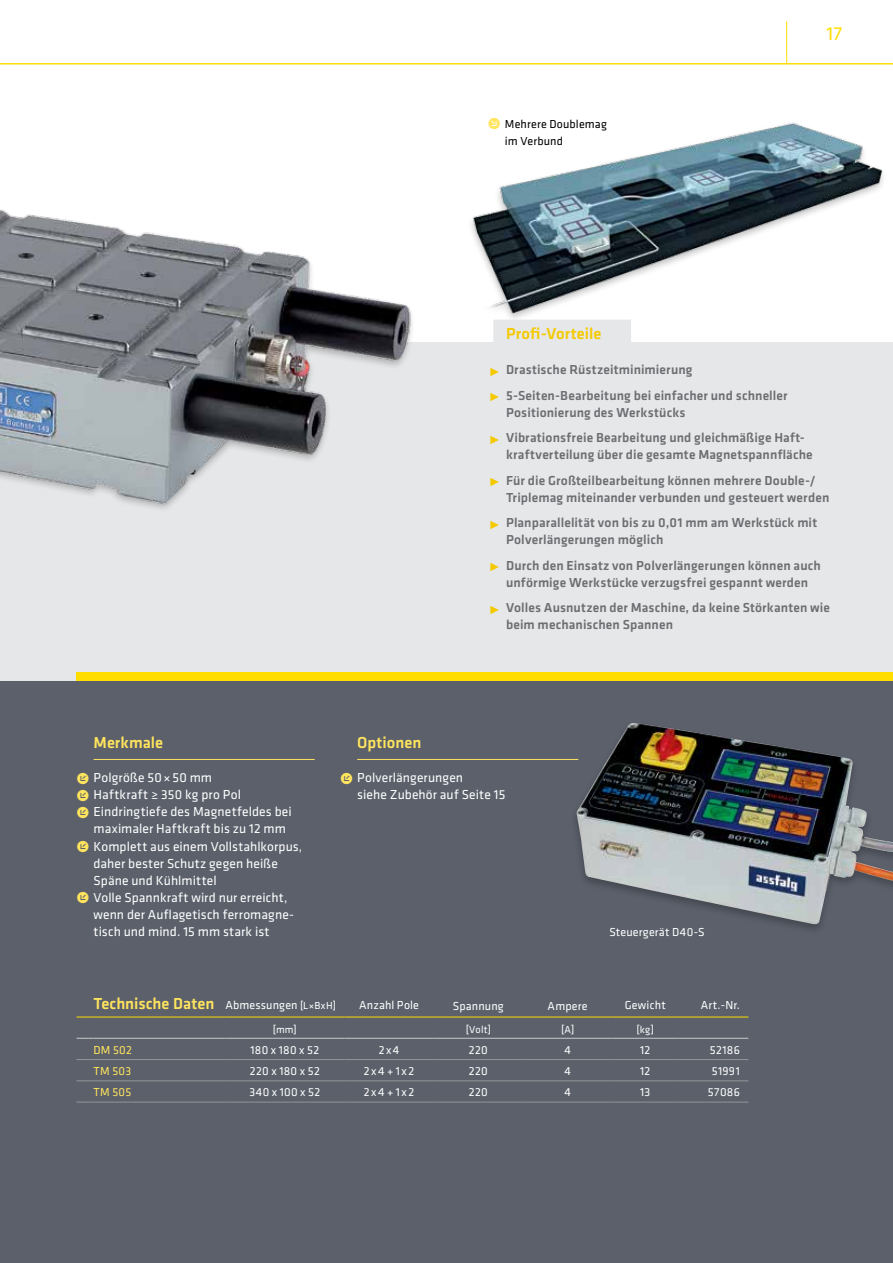
<style>
.page{position:relative;width:893px;height:1263px;background:#fff}
.page>*{position:absolute;margin:0;border:0;box-sizing:border-box;transform-origin:0 0}
.t1{font:19.5px "Klavika";color:#fd0}
.t2{font:500 16.5px "Klavika";color:#ffe45e}
.t3{font:500 16.5px "Klavika";letter-spacing:.005em;color:#f4c900}
.t4{font:500 13.5px/25.5px "Klavika";letter-spacing:.01em;color:#6d6e71}
.t5{font:13.5px/17px "Klavika";letter-spacing:.005em;color:#fff}
.t6{font:12px "Klavika";letter-spacing:.025em;color:#fff}
.t7{font:12px/17px "Klavika";letter-spacing:.01em;color:#000}
.t8{font:12px "Klavika";letter-spacing:.025em;color:#ffe45e}
.t9{font:10.5px "Klavika";letter-spacing:.015em;color:#fff}
.s1{font-size:16.5px;color:#ffe45e}
.s2{font-size:16.5px;color:#f4c900}
.s3{font-weight:400;font-size:12px;color:#fff}
.s4{font-weight:400;font-size:10.5px;color:#fff}
</style>
<div class="page">
<div style="left:0;top:680px;width:893px;height:583px;background:#5b606b"></div>
<hr style="left:0;top:63px;width:893px;height:2px;background:#fd0">
<hr style="left:786px;top:21px;width:1px;height:43px;background:#fd0">
<div style="left:0;top:342px;width:893px;height:338px;background:#e6e7e8"></div>
<img style="left:0;top:209px;width:412px;height:300px">
<img style="left:576px;top:723px;width:317px;height:202px">
<img style="left:471px;top:122px;width:412px;height:198px">
<div style="left:77px;top:672px;width:816px;height:8px;background:#fd0"></div>
<svg style="left:77px;top:1059px;width:17px;height:1px"></svg>
<hr style="left:94px;top:1059px;width:131px;height:1px;background:#939598">
<hr style="left:225px;top:1059px;width:119px;height:1px;background:#939598">
<hr style="left:344px;top:1059px;width:90px;height:1px;background:#939598">
<hr style="left:434px;top:1059px;width:89px;height:1px;background:#939598">
<hr style="left:523px;top:1059px;width:89px;height:1px;background:#939598">
<hr style="left:612px;top:1059px;width:66px;height:1px;background:#939598">
<hr style="left:678px;top:1059px;width:70px;height:1px;background:#939598">
<svg style="left:77px;top:1017px;width:17px;height:1px"></svg>
<hr style="left:94px;top:1017px;width:131px;height:1px;background:#fd0">
<hr style="left:225px;top:1017px;width:119px;height:1px;background:#fd0">
<hr style="left:344px;top:1017px;width:90px;height:1px;background:#fd0">
<hr style="left:434px;top:1017px;width:89px;height:1px;background:#fd0">
<hr style="left:523px;top:1017px;width:89px;height:1px;background:#fd0">
<hr style="left:612px;top:1017px;width:66px;height:1px;background:#fd0">
<hr style="left:678px;top:1017px;width:70px;height:1px;background:#fd0">
<svg style="left:77px;top:1038px;width:17px;height:1px"></svg>
<hr style="left:94px;top:1038px;width:131px;height:1px;background:#bcbec0">
<hr style="left:225px;top:1038px;width:119px;height:1px;background:#bcbec0">
<hr style="left:344px;top:1038px;width:90px;height:1px;background:#bcbec0">
<hr style="left:434px;top:1038px;width:89px;height:1px;background:#bcbec0">
<hr style="left:523px;top:1038px;width:89px;height:1px;background:#bcbec0">
<hr style="left:612px;top:1038px;width:66px;height:1px;background:#bcbec0">
<hr style="left:678px;top:1038px;width:70px;height:1px;background:#bcbec0">
<svg style="left:77px;top:1080px;width:17px;height:1px"></svg>
<hr style="left:94px;top:1080px;width:131px;height:1px;background:#939598">
<hr style="left:225px;top:1080px;width:119px;height:1px;background:#939598">
<hr style="left:344px;top:1080px;width:90px;height:1px;background:#939598">
<hr style="left:434px;top:1080px;width:89px;height:1px;background:#939598">
<hr style="left:523px;top:1080px;width:89px;height:1px;background:#939598">
<hr style="left:612px;top:1080px;width:66px;height:1px;background:#939598">
<hr style="left:678px;top:1080px;width:70px;height:1px;background:#939598">
<svg style="left:77px;top:1102px;width:17px;height:1px"></svg>
<hr style="left:94px;top:1102px;width:131px;height:1px;background:#939598">
<hr style="left:225px;top:1102px;width:119px;height:1px;background:#939598">
<hr style="left:344px;top:1102px;width:90px;height:1px;background:#939598">
<hr style="left:434px;top:1102px;width:89px;height:1px;background:#939598">
<hr style="left:523px;top:1102px;width:89px;height:1px;background:#939598">
<hr style="left:612px;top:1102px;width:66px;height:1px;background:#939598">
<hr style="left:678px;top:1102px;width:70px;height:1px;background:#939598">
<div style="left:493px;top:320px;width:138px;height:24px;background:#e6e7e8"></div>
<hr style="left:357px;top:759px;width:221px;height:1px;background:#ffe45e">
<hr style="left:94px;top:759px;width:221px;height:1px;background:#ffe45e">
<p class="t7" style="left:505px;top:115px;width:103px;text-indent:-17px"><span class="s1">ˡ</span> Mehrere Doublemag im Verbund</p>
<h1 class="t1" style="left:826px;top:23px;width:17px">17</h1>
<p class="t3" style="left:506px;top:324px;width:97px">Profi-Vorteile</p>
<p class="t4" style="left:489px;top:357px;width:300px"><span class="s2">˭</span> Drastische Rüstzeitminimierung<br><span class="s2">˭</span> 5-Seiten-Bearbeitung bei einfacher und schneller</p>
<p class="t4" style="left:489px;top:400px;width:317px;text-indent:17px">Positionierung des Werkstücks<br><span class="s2">˭</span> Vibrationsfreie Bearbeitung und gleichmäßige Haft-</p>
<p class="t4" style="left:489px;top:442px;width:328px;text-align:right">kraftverteilung über die gesamte Magnetspannfläche<br><span class="s2">˭</span> Für die Großteilbearbeitung können mehrere Double-/</p>
<p class="t4" style="left:489px;top:485px;width:342px;text-indent:17px">Triplemag miteinander verbunden und gesteuert werden <span class="s2">˭</span> Planparallelität von bis zu 0,01 mm am Werkstück mit</p>
<p class="t4" style="left:489px;top:527px;width:333px;text-indent:17px">Polverlängerungen möglich<br><span class="s2">˭</span> Durch den Einsatz von Polverlängerungen können auch</p>
<p class="t4" style="left:489px;top:570px;width:343px;text-align:center">unförmige Werkstücke verzugsfrei gespannt werden<br><span class="s2">˭</span> Volles Ausnutzen der Maschine, da keine Störkanten wie</p>
<p class="t4" style="left:506px;top:612px;width:169px">beim mechanischen Spannen</p>
<p class="t2" style="left:94px;top:734px;width:71px">Merkmale</p>
<p class="t5" style="left:77px;top:770px;width:137px"><span class="s1">ˠ</span> Polgröße 50×50 mm</p>
<p class="t5" style="left:77px;top:787px;width:166px"><span class="s1">ˠ</span> Haftkraft ≥ 350 kg pro Pol</p>
<p class="t5" style="left:77px;top:804px;width:217px"><span class="s1">ˠ</span> Eindringtiefe des Magnetfeldes bei</p>
<p class="t5" style="left:94px;top:821px;width:194px">maximaler Haftkraft bis zu 12 mm</p>
<p class="t5" style="left:77px;top:838px;width:227px"><span class="s1">ˠ</span> Komplett aus einem Vollstahlkorpus,</p>
<p class="t5" style="left:94px;top:855px;width:186px">daher bester Schutz gegen heiße</p>
<p class="t5" style="left:94px;top:872px;width:125px">Späne und Kühlmittel</p>
<p class="t5" style="left:77px;top:889px;width:212px"><span class="s1">ˠ</span> Volle Spannkraft wird nur erreicht,</p>
<p class="t5" style="left:94px;top:906px;width:202px">wenn der Auflagetisch ferromagne-</p>
<p class="t5" style="left:94px;top:923px;width:177px">tisch und mind. 15 mm stark ist</p>
<p class="t2" style="left:357px;top:734px;width:66px">Optionen</p>
<p class="t5" style="left:357px;top:770px;width:150px;text-indent:-17px"><span class="s1">ˠ</span> Polverlängerungen<br>siehe Zubehör auf Seite 15</p>
<p class="t6" style="left:609px;top:925px;width:97px">Steuergerät D40-S</p>
<p class="t2" style="left:94px;top:994px;width:244px">Technische Daten <span class="s3">Abmessungen</span> <span class="s4">[L×BxH]</span></p>
<p class="t6" style="left:359px;top:998px;width:62px">Anzahl Pole</p>
<p class="t6" style="left:453px;top:999px;width:52px">Spannung</p>
<p class="t6" style="left:548px;top:999px;width:42px">Ampere</p>
<p class="t6" style="left:625px;top:998px;width:43px">Gewicht</p>
<p class="t6" style="left:701px;top:998px;width:41px">Art.-Nr.</p>
<p class="t9" style="left:273px;top:1024px;width:25px">[mm]</p>
<p class="t9" style="left:466px;top:1024px;width:27px">[Volt]</p>
<p class="t9" style="left:561px;top:1024px;width:15px">[A]</p>
<p class="t9" style="left:637px;top:1024px;width:19px">[kg]</p>
<p class="t8" style="left:94px;top:1043px;width:40px">DM 502</p>
<p class="t6" style="left:251px;top:1043px;width:70px">180 x 180 x 52</p>
<p class="t6" style="left:379px;top:1043px;width:22px">2x4</p>
<p class="t6" style="left:469px;top:1043px;width:20px">220</p>
<p class="t6" style="left:564px;top:1043px;width:8px">4</p>
<p class="t6" style="left:640px;top:1043px;width:12px">12</p>
<p class="t6" style="left:710px;top:1043px;width:31px">52186</p>
<p class="t8" style="left:94px;top:1064px;width:39px">TM 503</p>
<p class="t6" style="left:250px;top:1064px;width:71px">220 x 180 x 52</p>
<p class="t6" style="left:364px;top:1064px;width:52px">2x4 + 1x2</p>
<p class="t6" style="left:469px;top:1064px;width:20px">220</p>
<p class="t6" style="left:564px;top:1064px;width:8px">4</p>
<p class="t6" style="left:640px;top:1064px;width:12px">12</p>
<p class="t6" style="left:712px;top:1064px;width:30px">51991</p>
<p class="t8" style="left:94px;top:1085px;width:39px">TM 505</p>
<p class="t6" style="left:249px;top:1085px;width:72px">340 x 100 x 52</p>
<p class="t6" style="left:364px;top:1085px;width:52px">2x4 + 1x2</p>
<p class="t6" style="left:469px;top:1085px;width:20px">220</p>
<p class="t6" style="left:564px;top:1085px;width:8px">4</p>
<p class="t6" style="left:640px;top:1085px;width:12px">13</p>
<p class="t6" style="left:708px;top:1085px;width:34px">57086</p>
</div>
